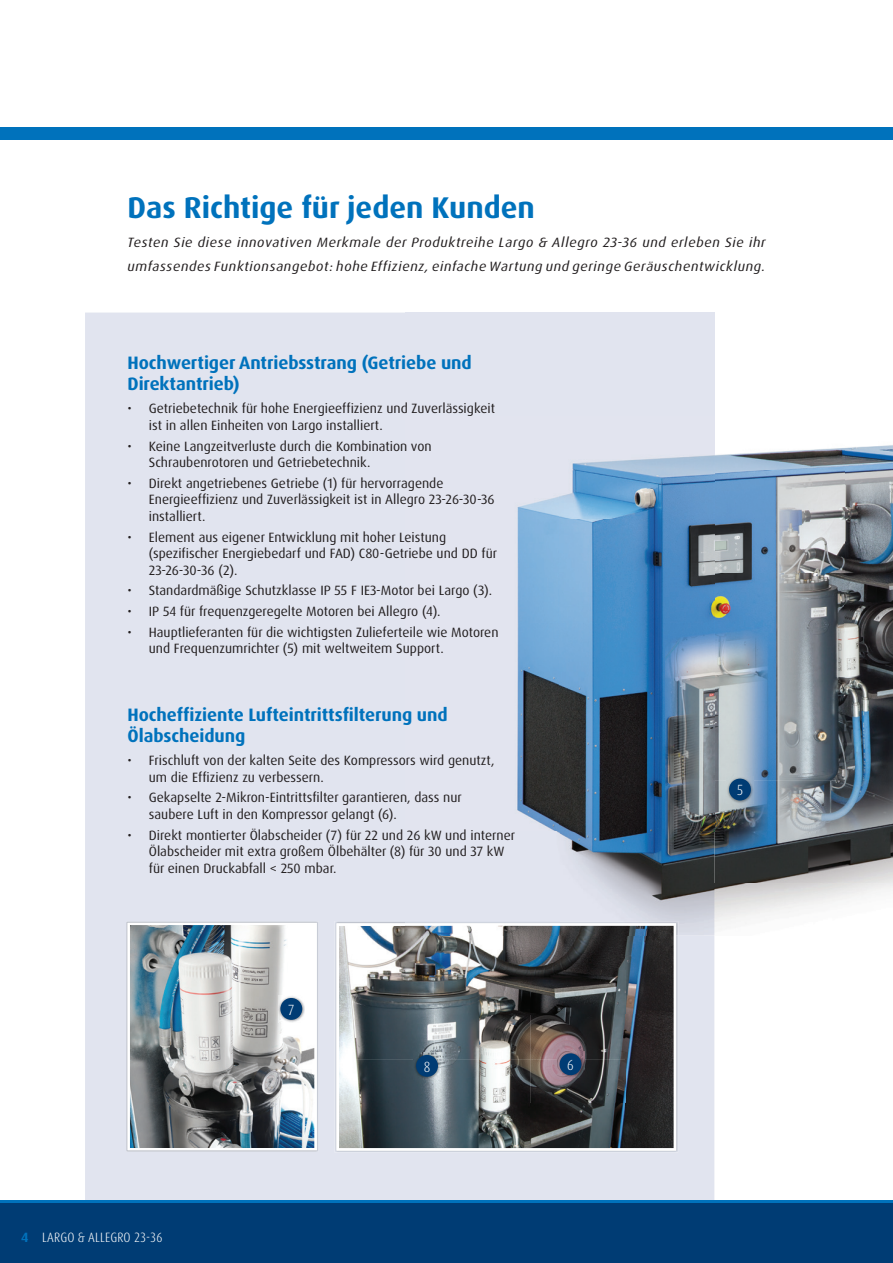
<style>
.page{position:relative;width:893px;height:1263px;background:#fff}
.page>*{position:absolute;margin:0;border:0;box-sizing:border-box;transform-origin:0 0}
.t1{font:700 30px "Dax Pro";color:#0072bc}
.t2{font:700 18px/21.6px "Dax Pro";letter-spacing:-.005em;color:#0072bc}
.t3{font:300 condensed 14.7px "Dax Pro";color:#fff}
.t4{font:13.5px/16.5px "Dax Pro";color:#231f20}
.t5{font:italic 13.5px/24px "Dax Pro";letter-spacing:.04em;color:#231f20;scale:1.05 1}
.t6{font:300 condensed 13.5px "Dax Pro";letter-spacing:.01em;color:#fff}
.s1{font-weight:700;font-stretch:normal;color:#0072bc}
</style>
<div class="page">
<div style="left:85px;top:313px;width:629px;height:887px;background:#e1e4ef"></div>
<img style="left:698px;top:312px;width:17px;height:55px">
<img style="left:844px;top:445px;width:49px;height:439px">
<img style="left:714px;top:367px;width:130px;height:517px">
<img style="left:714px;top:884px;width:179px;height:51px">
<img style="left:405px;top:313px;width:309px;height:519px">
<div style="left:405px;top:832px;width:155px;height:89px;background:#e1e4ef"></div>
<img style="left:560px;top:832px;width:154px;height:103px">
<div style="left:0;top:128px;width:893px;height:12px;background:#0072bc"></div>
<div style="left:0;top:1202px;width:893px;height:61px;background:#003c74"></div>
<hr style="left:0;top:1200px;width:893px;height:3px;background:#0072bc">
<img style="left:727px;top:776px;width:26px;height:27px">
<div style="left:729px;top:779px;width:22px;height:21px;background:#003c74;border-radius:50%"></div>
<img style="left:126px;top:921px;width:192px;height:231px">
<img style="left:128px;top:923px;width:189px;height:227px">
<img style="left:278px;top:996px;width:27px;height:26px">
<div style="left:280px;top:998px;width:22px;height:22px;background:#003c74;border-radius:50%"></div>
<img style="left:334px;top:921px;width:344px;height:231px">
<img style="left:405px;top:921px;width:273px;height:14px">
<img style="left:336px;top:923px;width:340px;height:227px">
<img style="left:414px;top:1053px;width:27px;height:26px">
<div style="left:416px;top:1055px;width:22px;height:22px;background:#003c74;border-radius:50%"></div>
<img style="left:557px;top:1051px;width:27px;height:27px">
<div style="left:560px;top:1053px;width:21px;height:22px;background:#003c74;border-radius:50%"></div>
<h1 class="t1" style="left:128px;top:189px;width:409px">Das Richtige für jeden Kunden</h1>
<p class="t5" style="left:128px;top:230px;width:609px">Testen Sie diese innovativen Merkmale der Produktreihe Largo &amp; Allegro 23-36 und erleben Sie ihr umfassendes Funktionsangebot: hohe Effizienz, einfache Wartung und geringe Geräuschentwicklung.</p>
<h2 class="t2" style="left:128px;top:352px;width:346px">Hochwertiger Antriebsstrang (Getriebe und<br>Direktantrieb)</h2>
<p class="t4" style="left:149px;top:400px;width:348px;text-indent:-21px">• Getriebetechnik für hohe Energieeffizienz und Zuverlässigkeit ist in allen Einheiten von Largo installiert.</p>
<p class="t4" style="left:149px;top:438px;width:284px;text-indent:-21px">• Keine Langzeitverluste durch die Kombination von<br>Schraubenrotoren und Getriebetechnik.</p>
<p class="t4" style="left:149px;top:475px;width:347px;text-indent:-21px">• Direkt angetriebenes Getriebe (1) für hervorragende<br>Energieeffizienz und Zuverlässigkeit ist in Allegro 23-26-30-36 installiert.</p>
<p class="t4" style="left:149px;top:529px;width:350px;text-indent:-21px">• Element aus eigener Entwicklung mit hoher Leistung (spezifischer Energiebedarf und FAD) C80-Getriebe und DD für<br>23-26-30-36 (2).</p>
<p class="t4" style="left:128px;top:582px;width:366px">• Standardmäßige Schutzklasse IP 55 F IE3-Motor bei Largo (3).</p>
<p class="t4" style="left:128px;top:603px;width:315px">• IP 54 für frequenzgeregelte Motoren bei Allegro (4).</p>
<p class="t4" style="left:149px;top:624px;width:351px;text-indent:-21px">• Hauptlieferanten für die wichtigsten Zulieferteile wie Motoren und Frequenzumrichter (5) mit weltweitem Support.</p>
<h2 class="t2" style="left:128px;top:704px;width:322px">Hocheffiziente Lufteintrittsfilterung und<br>Ölabscheidung</h2>
<p class="t4" style="left:149px;top:752px;width:347px;text-indent:-21px">• Frischluft von der kalten Seite des Kompressors wird genutzt, um die Effizienz zu verbessern.</p>
<p class="t4" style="left:149px;top:789px;width:314px;text-indent:-21px">• Gekapselte 2-Mikron-Eintrittsfilter garantieren, dass nur saubere Luft in den Kompressor gelangt (6).</p>
<p class="t4" style="left:149px;top:827px;width:368px;text-indent:-21px">• Direkt montierter Ölabscheider (7) für 22 und 26 kW und interner<br>Ölabscheider mit extra großem Ölbehälter (8) für 30 und 37 kW für einen Druckabfall &lt; 250 mbar.</p>
<p class="t6" style="left:21px;top:1228px;width:143px"><span class="s1">4</span> LARGO &amp; ALLEGRO 23-36</p>
<p class="t3" style="left:288px;top:1000px;width:8px">7</p>
<p class="t3" style="left:424px;top:1057px;width:8px">8</p>
<p class="t3" style="left:567px;top:1055px;width:8px">6</p>
<p class="t3" style="left:737px;top:781px;width:8px">5</p>
</div>
